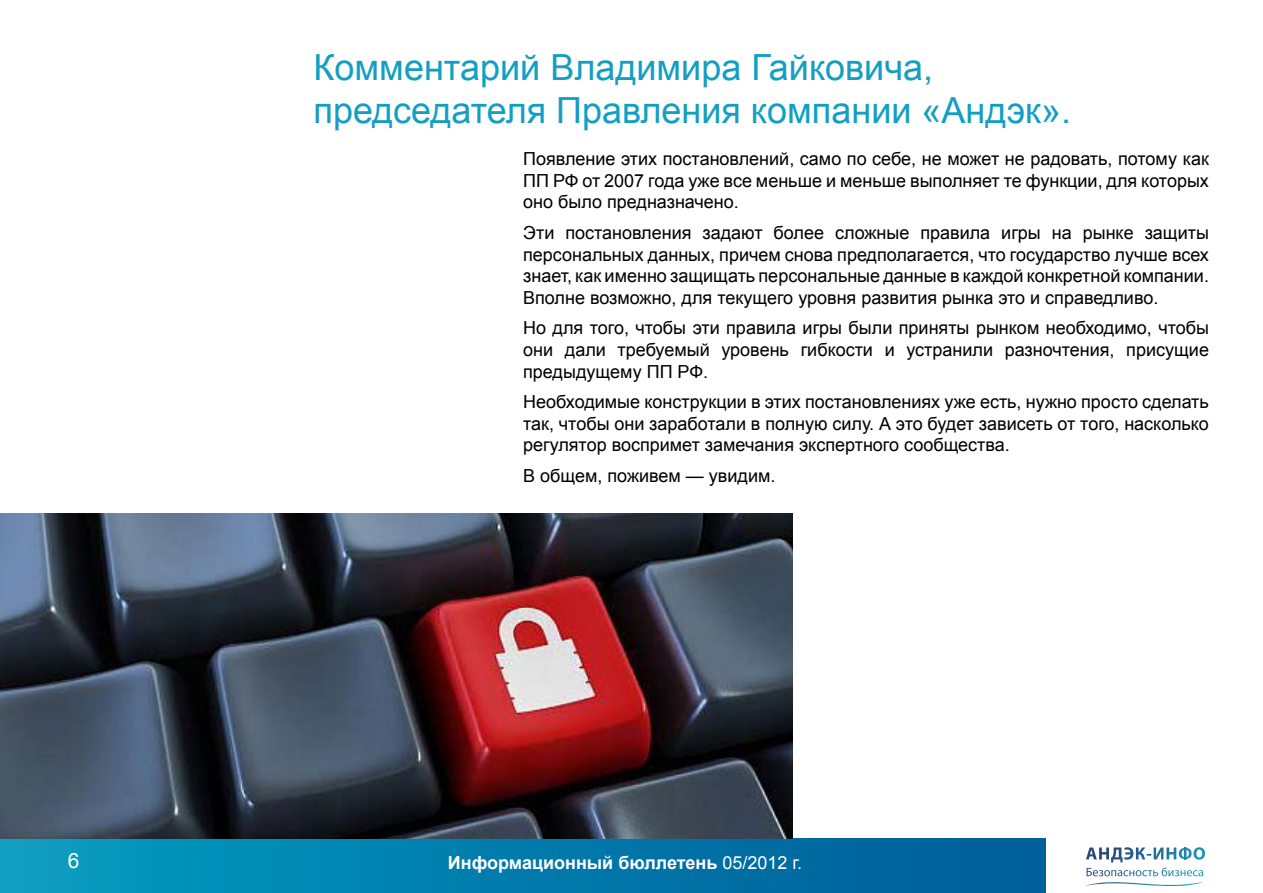
<style>
.page{position:relative;width:1263px;height:893px;background:#fff}
.page>*{position:absolute;margin:0;border:0;box-sizing:border-box;transform-origin:0 0}
.t1{font:36px/43.2px "Arial";color:#139fc1}
.t2{font:21px "Arial";color:#fff}
.t3{font:18px/21.6px "Arial";color:#000;text-align:justify}
.t4{font:700 18px "Arial";color:#fff}
.s1{font-weight:400}
</style>
<div class="page">
<div style="left:0;top:839px;width:1045px;height:54px;background:linear-gradient(to right,#069dc0,#005c97)"></div>
<svg style="left:1124px;top:847px;width:81px;height:13px"></svg>
<img style="left:0;top:513px;width:792px;height:326px">
<p class="t2" style="left:68px;top:846px;width:13px">6</p>
<h1 class="t1" style="left:314px;top:46px;width:759px">Комментарий Владимира Гайковича, председателя Правления компании «Андэк».</h1>
<p class="t3" style="left:523px;top:148px;width:687px">Появление этих постановлений, само по себе, не может не радовать, потому как ПП РФ от 2007 года уже все меньше и меньше выполняет те функции, для которых оно было предназначено.</p>
<p class="t3" style="left:523px;top:222px;width:687px">Эти постановления задают более сложные правила игры на рынке защиты персональных данных, причем снова предполагается, что государство лучше всех знает, как именно защищать персональные данные в каждой конкретной компании.<br>Вполне возможно, для текущего уровня развития рынка это и справедливо.</p>
<p class="t3" style="left:523px;top:317px;width:687px">Но для того, чтобы эти правила игры были приняты рынком необходимо, чтобы они дали требуемый уровень гибкости и устранили разночтения, присущие предыдущему ПП РФ.</p>
<p class="t3" style="left:523px;top:391px;width:687px">Необходимые конструкции в этих постановлениях уже есть, нужно просто сделать так, чтобы они заработали в полную силу. А это будет зависеть от того, насколько регулятор воспримет замечания экспертного сообщества.</p>
<p class="t3" style="left:523px;top:465px;width:254px">В общем, поживем — увидим.</p>
<p class="t4" style="left:448px;top:850px;width:356px">Информационный бюллетень <span class="s1">05/2012 г.</span></p>
</div>
